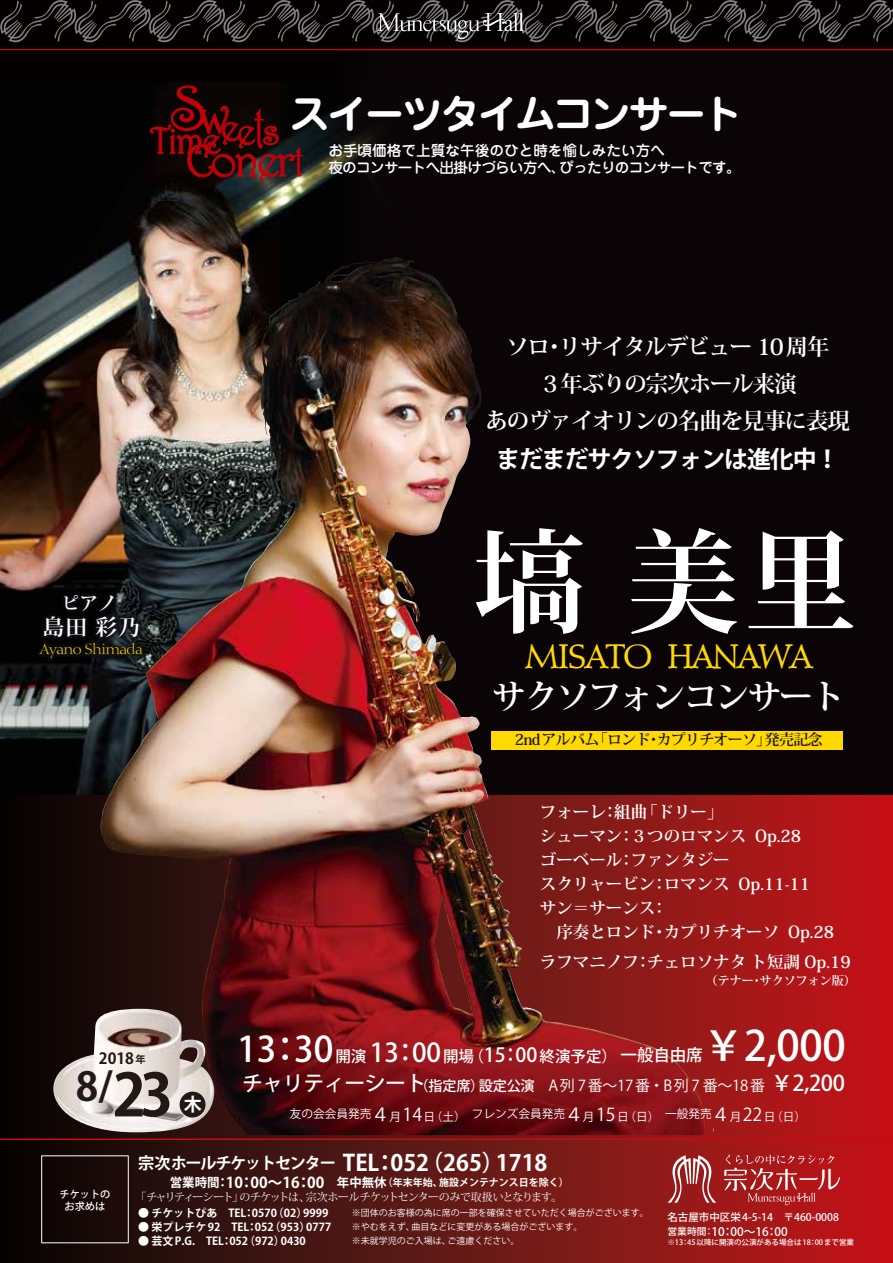
<style>
.page{position:relative;width:893px;height:1263px;background:#fff}
.page>*{position:absolute;margin:0;border:0;box-sizing:border-box;transform-origin:0 0}
.t1{font:700 112.35px "Koz Min Pro";color:#fff}
.t2{font:62.55px "Harrington";color:#c5000b;scale:.77 1}
.t3{font:62.25px "Harrington";color:#c5000b}
.t4{font:45px "Harrington";letter-spacing:-.05em;color:#c5000b}
.t5{font:500 41.55px "Koz Go Pro";color:#fff}
.t6{font:700 39.75px "Jun 501 Pro";letter-spacing:-.05em;color:#fff}
.t7{font:700 39.3px "Koz Go Pro";color:#221815}
.t8{font:37.35px "Harrington";color:#c5000b}
.t9{font:36.75px "Harrington";color:#c5000b}
.t10{font:500 34.95px "Koz Go Pro";color:#fff}
.t11{font:700 33.75px "Cally 721";letter-spacing:-.05em;color:#ffd900}
.t12{font:700 33.75px "Koz Min Pro";letter-spacing:-.05em;color:#fff}
.t13{font:700 24px "Koz Go Pro";letter-spacing:-.05em;color:#fff}
.t14{font:700 22.5px/37.3px "Koz Min Pro";letter-spacing:-.05em;color:#fff;text-align:center}
.t15{font:700 22.5px "Koz Go Pro";color:#fff}
.t16{font:700 21.9px "Koz Min Pro";color:#fff}
.t17{font:700 18.3px "Koz Min Pro";color:#fff}
.t18{font:700 18.15px "Koz Go Pro";color:#fffdfd}
.t19{font:700 16.5px/24px "Koz Min Pro";color:#fff}
.t20{font:500 15.6px "Koz Go Pro";color:#fff}
.t21{font:700 15.3px "Koz Go Pro";color:#221815}
.t22{font:15px "Koz Go Pro";letter-spacing:.105em;color:#fff}
.t23{font:700 15px "Koz Min Pro";letter-spacing:-.05em;color:#221815}
.t24{font:500 14.7px/17.7px "Jun 34 Pro";letter-spacing:-.05em;color:#fff}
.t25{font:14.55px "Cally 721 Normal";letter-spacing:-.05em;color:#ffd900}
.t26{font:700 12px "Koz Min Pro";color:#fff}
.t27{font:11.7px "Koz Go Pro";color:#fff}
.t28{font:500 11.7px "Koz Go Pro";color:#fff}
.t29{font:700 10.95px "Koz Go Pro";color:#fff}
.t30{font:10.95px "Koz Min Pro";letter-spacing:-.075em;color:#fff}
.t31{font:500 10.5px "Koz Go Pro";color:#fff}
.t32{font:500 10.2px/11.9px "Koz Go Pro";color:#fff;text-align:center}
.t33{font:700 10.05px "Koz Go Pro";color:#fff}
.t34{font:9px/13.5px "Koz Go Pro";color:#fff}
.t35{font:500 7.5px "Koz Go Pro";color:#fff}
.s1{font-size:48.45px}
.s2{font-size:10.2px}
.s3{font-size:58.2px}
.s4{font-weight:500;font-size:20.85px}
.s5{font-weight:500;font-size:14.25px}
.s6{font-weight:500;font-size:21.75px}
.s7{font-size:25.95px}
.s8{font-size:19.5px}
.s9{font-size:16.65px}
.s10{font-size:17.85px}
.s11{font-size:16.2px}
.s12{font-size:12.45px}
.s13{font-size:15px}
.s14{font-size:9.75px}
</style>
<div class="page">
<img style="left:0;top:83px;width:299px;height:713px">
<img style="left:299px;top:45px;width:594px;height:751px">
<svg style="left:0;top:796px;width:893px;height:347px;background:#741a1a"></svg>
<img style="left:152px;top:259px;width:240px;height:408px">
<div style="left:0;top:1143px;width:893px;height:120px;background:linear-gradient(to right,#030d0a,#c31c1c)"></div>
<div style="left:0;top:0;width:893px;height:45px;background:#040000"></div>
<hr style="left:0;top:49px;width:893px;height:1px;background:#ca0915">
<hr style="left:0;top:1138px;width:893px;height:2px;background:#ca0915">
<svg style="left:667px;top:1155px;width:49px;height:48px;background:#b15453"></svg>
<svg style="left:724px;top:1154px;width:116px;height:51px;background:#b83738"></svg>
<div style="left:41px;top:1155px;width:88px;height:88px;border:1px solid #fff"></div>
<svg style="left:0;top:0;width:893px;height:42px"></svg>
<svg style="left:149px;top:85px;width:146px;height:97px;background:#260909"></svg>
<img style="left:53px;top:1009px;width:161px;height:123px">
<div style="left:180px;top:1091px;width:26px;height:26px;background:#221815;border-radius:50%"></div>
<img style="left:0;top:537px;width:200px;height:178px">
<div style="left:491px;top:731px;width:352px;height:18px;background:#ffd900"></div>
<h3 class="t3" style="left:171px;top:71px;width:61px">S<span class="s1">w</span></h3>
<h3 class="t6" style="left:289px;top:83px;width:456px">スイーツタイムコンサート</h3>
<p class="t24" style="left:328px;top:140px;width:414px">お手頃価格で上質な午後のひと時を愉しみたい方へ<br>夜のコンサートへ出掛けづらい方へ、ぴったりのコンサートです。</p>
<h2 class="t2" style="left:252px;top:89px;width:20px">t</h2>
<h3 class="t9" style="left:221px;top:108px;width:35px">ee</h3>
<h3 class="t8" style="left:150px;top:118px;width:132px">Time <sup>s</sup></h3>
<h3 class="t4" style="left:186px;top:134px;width:121px">Conert</h3>
<p class="t17" style="left:62px;top:590px;width:56px">ピアノ</p>
<h3 class="t16" style="left:42px;top:611px;width:99px">島田 彩乃</h3>
<p class="t25" style="left:40px;top:640px;width:104px">Ayano Shimada</p>
<p class="t21" style="left:99px;top:1048px;width:48px">2018<span class="s2">年</span></p>
<h3 class="t7" style="left:76px;top:1061px;width:99px">8/<span class="s3">23</span></h3>
<p class="t18" style="left:184px;top:1093px;width:20px">木</p>
<h3 class="t14" style="left:486px;top:327px;width:366px">ソロ・リサイタルデビュー 10周年<br>３年ぶりの宗次ホール来演<br>あのヴァイオリンの名曲を見事に表現</h3>
<h3 class="t13" style="left:496px;top:444px;width:345px">まだまだサクソフォンは進化中！</h3>
<h1 class="t1" style="left:473px;top:501px;width:385px">塙 美里</h1>
<h3 class="t11" style="left:525px;top:636px;width:288px">MISATO HANAWA</h3>
<h3 class="t12" style="left:492px;top:672px;width:354px">サクソフォンコンサート</h3>
<p class="t23" style="left:515px;top:729px;width:309px">2ndアルバム「ロンド・カプリチオーソ」発売記念</p>
<p class="t19" style="left:540px;top:800px;width:296px">フォーレ：組曲「ドリー」<br>シューマン：３つのロマンス Op.28<br>ゴーベール：ファンタジー<br>スクリャービン：ロマンス Op.11-11<br>サン＝サーンス：<br>　序奏とロンド・カプリチオーソ Op.28</p>
<p class="t19" style="left:540px;top:950px;width:312px">ラフマニノフ：チェロソナタ ト短調 Op.19</p>
<p class="t26" style="left:706px;top:972px;width:151px">（テナー・サクソフォン版）</p>
<h3 class="t5" style="left:703px;top:1019px;width:144px">￥2,000</h3>
<p class="t22" style="left:242px;top:1075px;width:604px"><span class="s4">チャリティーシート</span><span class="s5">（指定席）設定公演　</span>A列 7番～17番 ・ B列 7 番～18番 <span class="s6">￥2,200</span></p>
<h3 class="t10" style="left:237px;top:1026px;width:98px">13：30</h3>
<p class="t20" style="left:335px;top:1046px;width:369px">開演 <span class="s7">13：00</span>開場（<span class="s8">15：00</span>終演予定）<span class="s9">一般自由席</span></p>
<p class="t27" style="left:290px;top:1106px;width:518px">友の会会員発売<span class="s10">４</span>月<span class="s10">14</span>日（土）　フレンズ会員発売<span class="s10">４</span>月<span class="s10">15</span>日（日）　一般発売<span class="s10">４</span>月<span class="s10">22</span>日（日）</p>
<h3 class="t15" style="left:138px;top:1148px;width:411px"><span class="s11">宗次ホールチケットセンター</span> TEL：052（265）1718</h3>
<p class="t29" style="left:138px;top:1206px;width:192px">● チケットぴあ　TEL：0570（02）9999</p>
<p class="t29" style="left:138px;top:1219px;width:195px">● 栄プレチケ 92　TEL：052（953）0777</p>
<p class="t29" style="left:138px;top:1233px;width:169px">● 芸文 P.G.　TEL：052（972）0430</p>
<p class="t33" style="left:170px;top:1176px;width:400px"><span class="s12">営業時間：</span><span class="s13">10：00～16：00</span><span class="s12">　年中無休</span>（年末年始、施設メンテナンス日を除く）</p>
<p class="t34" style="left:352px;top:1207px;width:298px">※団体のお客様の為に席の一部を確保させていただく場合がございます。※やむをえず、曲目などに変更がある場合がございます。<br>※未就学児のご入場は、ご遠慮ください。</p>
<p class="t32" style="left:59px;top:1189px;width:53px">チケットのお求めは</p>
<p class="t30" style="left:136px;top:1189px;width:428px">「チャリティーシート」のチケットは、宗次ホールチケットセンターのみで取扱いとなります。</p>
<p class="t31" style="left:667px;top:1210px;width:173px">名古屋市中区栄 4-5-14　〒460-0008</p>
<p class="t28" style="left:667px;top:1224px;width:122px"><span class="s14">営業時間：</span>10：00～16：00</p>
<p class="t35" style="left:667px;top:1238px;width:188px">※13：45 以降に開演の公演がある場合は 18：00 まで営業</p>
</div>
